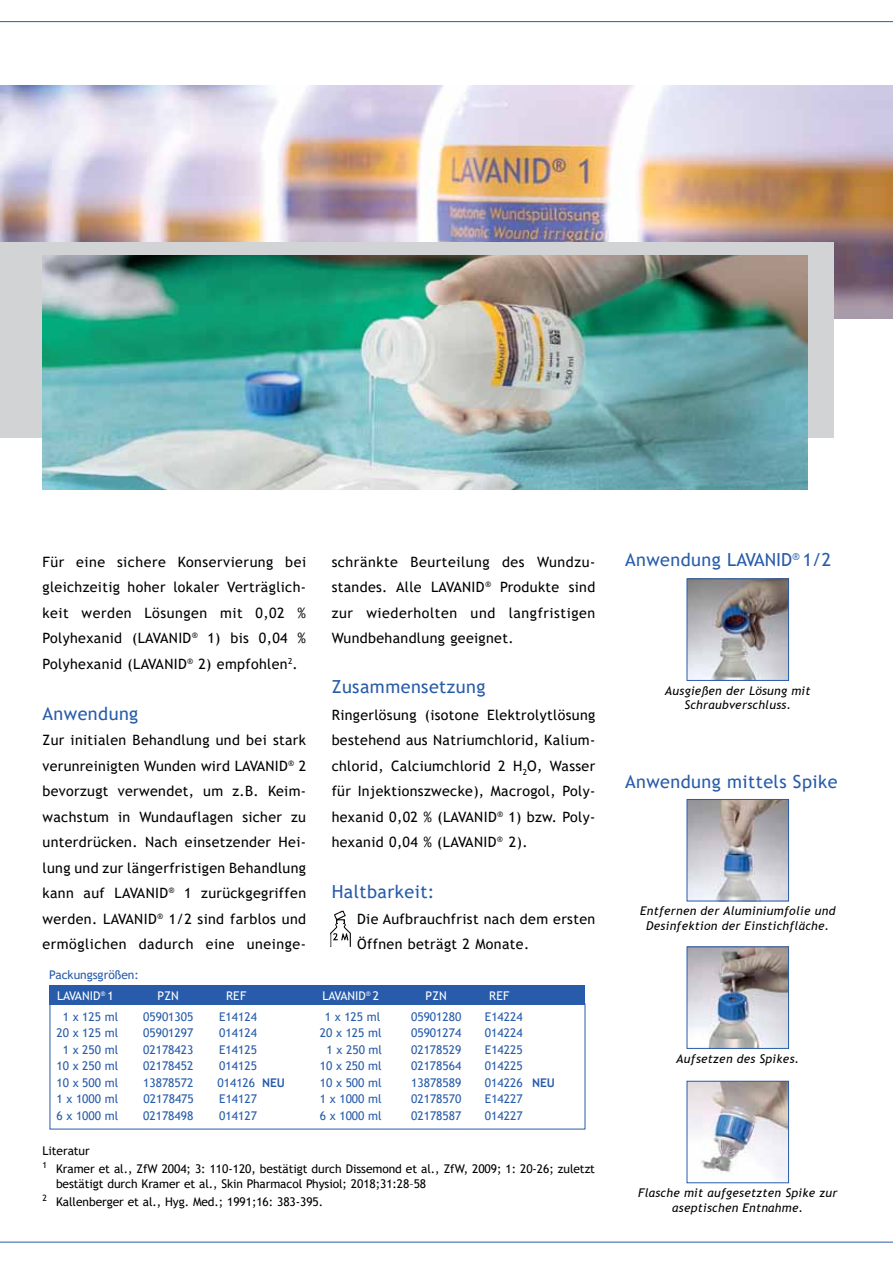
<style>
.page{position:relative;width:893px;height:1263px;background:#fff}
.page>*{position:absolute;margin:0;border:0;box-sizing:border-box;transform-origin:0 0}
.t1{font:18px "Trebuchet MS";letter-spacing:.025em;color:#285caa}
.t2{font:14.25px/25.5px "Trebuchet MS";letter-spacing:.025em;color:#000;text-align:justify}
.t3{font:12px/21px "Trebuchet MS";color:#285caa}
.t4{font:12px/18px "Trebuchet MS";letter-spacing:-.005em;color:#000}
.t5{font:italic 12px/14.4px "Trebuchet MS";letter-spacing:.025em;color:#000;text-align:center}
.t6{font:12px "Trebuchet MS";letter-spacing:.025em;color:#fff}
.t7{font:700 12px "Trebuchet MS";color:#285caa}
.s1{color:#fff}
</style>
<div class="page">
<img style="left:0;top:85px;width:893px;height:234px">
<hr style="left:0;top:21px;width:893px;height:1px;background:#285caa">
<div style="left:0;top:242px;width:833px;height:196px;background:#d1d3d4"></div>
<img style="left:689px;top:801px;width:98px;height:98px">
<div style="left:687px;top:799px;width:102px;height:102px;border:1px solid #285caa"></div>
<img style="left:689px;top:948px;width:98px;height:99px">
<div style="left:687px;top:946px;width:102px;height:103px;border:1px solid #285caa"></div>
<img style="left:689px;top:1083px;width:98px;height:98px">
<div style="left:687px;top:1081px;width:102px;height:102px;border:1px solid #285caa"></div>
<img style="left:689px;top:581px;width:98px;height:98px">
<div style="left:687px;top:579px;width:102px;height:102px;border:1px solid #285caa"></div>
<img style="left:330px;top:910px;width:21px;height:36px">
<hr style="left:0;top:1242px;width:893px;height:1px;background:#285caa">
<img style="left:43px;top:255px;width:765px;height:234px">
<div style="left:50px;top:986px;width:535px;height:19px;background:#285caa"></div>
<div style="left:50px;top:1003px;width:535px;height:126px;border:1px solid #285caa"></div>
<p class="t2" style="left:43px;top:549px;width:265px">Für eine sichere Konservierung bei gleichzeitig hoher lokaler Verträglich&shy;keit werden Lösungen mit 0,02 % Polyhexanid (LAVAN ID <sup>®</sup> 1) bis 0,04 % Polyhexanid (LAVAN ID <sup>®</sup> 2) empfohlen<sup>2</sup>.</p>
<p class="t1" style="left:43px;top:702px;width:97px">Anwendung</p>
<p class="t2" style="left:43px;top:727px;width:265px">Zur initialen Behandlung und bei stark verunreinigten Wunden wird LAVAN ID <sup>®</sup> 2 bevorzugt verwendet, um z.B. Keim&shy;wachstum in Wundauflagen sicher zu unterdrücken. Nach einsetzender Hei&shy;lung und zur längerfristigen Behandlung kann auf LAVAN ID <sup>®</sup> 1 zurückgegriffen werden. LAVAN ID <sup>®</sup> 1/2 sind farblos und ermöglichen dadurch eine uneinge-</p>
<p class="t2" style="left:332px;top:549px;width:265px">schränkte Beurteilung des Wundzu&shy;standes. Alle LAVAN ID <sup>®</sup> Produkte sind zur wiederholten und langfristigen Wundbehandlung geeignet.</p>
<p class="t1" style="left:332px;top:675px;width:155px">Zusammensetzung</p>
<p class="t2" style="left:332px;top:702px;width:265px">Ringerlösung (isotone Elektrolytlösung bestehend aus Natriumchlorid, Kalium&shy;chlorid, Calciumchlorid 2 H <sub>2</sub>O, Wasser für Injektionszwecke), Macrogol, Poly&shy;hexanid 0,02 % (LAVAN ID <sup>®</sup> 1) bzw. Poly&shy;hexanid 0,04 % (LAVAN ID <sup>®</sup> 2).</p>
<p class="t1" style="left:332px;top:880px;width:104px">Haltbarkeit:</p>
<p class="t2" style="left:357px;top:906px;width:240px">Die Aufbrauchfrist nach dem ersten<br>Öffnen beträgt 2 Monate.</p>
<p class="t3" style="left:57px;top:964px;width:83px;text-indent:-8px">Packungsgrößen:<br><span class="s1">LAVAN ID</span><sup>®</sup> <span class="s1">1</span></p>
<p class="t6" style="left:157px;top:988px;width:19px">PZN</p>
<p class="t6" style="left:226px;top:988px;width:22px">REF</p>
<p class="t6" style="left:315px;top:988px;width:66px">LAVAN ID<sup>®</sup> 2</p>
<p class="t6" style="left:425px;top:988px;width:19px">PZN</p>
<p class="t6" style="left:489px;top:988px;width:22px">REF</p>
<p class="t3" style="left:63px;top:1006px;width:57px">1 x 125 ml</p>
<p class="t3" style="left:143px;top:1006px;width:52px">05901305</p>
<p class="t3" style="left:219px;top:1006px;width:39px">E14124</p>
<p class="t3" style="left:325px;top:1006px;width:57px">1 x 125 ml</p>
<p class="t3" style="left:411px;top:1006px;width:52px">05901280</p>
<p class="t3" style="left:485px;top:1006px;width:39px">E14224</p>
<p class="t3" style="left:56px;top:1022px;width:63px">20 x 125 ml</p>
<p class="t3" style="left:143px;top:1022px;width:52px">05901297</p>
<p class="t3" style="left:219px;top:1022px;width:39px">014124</p>
<p class="t3" style="left:320px;top:1022px;width:63px">20 x 125 ml</p>
<p class="t3" style="left:411px;top:1022px;width:52px">05901274</p>
<p class="t3" style="left:485px;top:1022px;width:39px">014224</p>
<p class="t3" style="left:63px;top:1039px;width:57px">1 x 250 ml</p>
<p class="t3" style="left:143px;top:1039px;width:52px">02178423</p>
<p class="t3" style="left:219px;top:1039px;width:39px">E14125</p>
<p class="t3" style="left:327px;top:1039px;width:57px">1 x 250 ml</p>
<p class="t3" style="left:411px;top:1039px;width:52px">02178529</p>
<p class="t3" style="left:485px;top:1039px;width:39px">E14225</p>
<p class="t3" style="left:56px;top:1055px;width:63px">10 x 250 ml</p>
<p class="t3" style="left:143px;top:1055px;width:52px">02178452</p>
<p class="t3" style="left:219px;top:1055px;width:39px">014125</p>
<p class="t3" style="left:320px;top:1055px;width:63px">10 x 250 ml</p>
<p class="t3" style="left:411px;top:1055px;width:52px">02178564</p>
<p class="t3" style="left:485px;top:1055px;width:39px">014225</p>
<p class="t3" style="left:56px;top:1072px;width:63px">10 x 500 ml</p>
<p class="t3" style="left:143px;top:1072px;width:52px">13878572</p>
<p class="t3" style="left:217px;top:1072px;width:39px">014126</p>
<p class="t3" style="left:320px;top:1072px;width:63px">10 x 500 ml</p>
<p class="t3" style="left:411px;top:1072px;width:52px">13878589</p>
<p class="t3" style="left:485px;top:1072px;width:39px">014226</p>
<p class="t3" style="left:57px;top:1088px;width:63px">1 x 1000 ml</p>
<p class="t3" style="left:144px;top:1088px;width:52px">02178475</p>
<p class="t3" style="left:219px;top:1088px;width:39px">E14127</p>
<p class="t3" style="left:320px;top:1088px;width:63px">1 x 1000 ml</p>
<p class="t3" style="left:411px;top:1088px;width:52px">02178570</p>
<p class="t3" style="left:485px;top:1088px;width:39px">E14227</p>
<p class="t3" style="left:57px;top:1105px;width:63px">6 x 1000 ml</p>
<p class="t3" style="left:143px;top:1105px;width:52px">02178498</p>
<p class="t3" style="left:219px;top:1105px;width:39px">014127</p>
<p class="t3" style="left:320px;top:1105px;width:63px">6 x 1000 ml</p>
<p class="t3" style="left:411px;top:1105px;width:52px">02178587</p>
<p class="t3" style="left:485px;top:1105px;width:39px">014227</p>
<p class="t7" style="left:262px;top:1075px;width:24px">NEU</p>
<p class="t7" style="left:532px;top:1075px;width:24px">NEU</p>
<p class="t4" style="left:43px;top:1142px;width:554px">Literatur<br><sup>1</sup> Kramer et al., ZfW 2004; 3: 110-120, bestätigt durch Dissemond et al., ZfW, 2009; 1: 20-26; zuletzt</p>
<p class="t4" style="left:43px;top:1174px;width:385px;text-indent:13px">bestätigt durch Kramer et al., Skin Pharmacol Physiol; 2018;31:28–58<br><sup>2</sup> Kallenberger et al., Hyg. Med.; 1991;16: 383-395.</p>
<p class="t1" style="left:625px;top:548px;width:208px">Anwendung LAVAN ID<sup>®</sup> 1/2</p>
<p class="t5" style="left:665px;top:683px;width:147px">Ausgießen der Lösung mit<br>Schraubverschluss.</p>
<p class="t1" style="left:625px;top:770px;width:214px">Anwendung mittels Spike</p>
<p class="t5" style="left:640px;top:904px;width:197px">Entfernen der Aluminiumfolie und<br>Desinfektion der Einstichfläche.</p>
<p class="t5" style="left:676px;top:1051px;width:124px">Aufsetzen des Spikes.</p>
<p class="t5" style="left:638px;top:1186px;width:201px">Flasche mit aufgesetzten Spike zur aseptischen Entnahme.</p>
</div>
